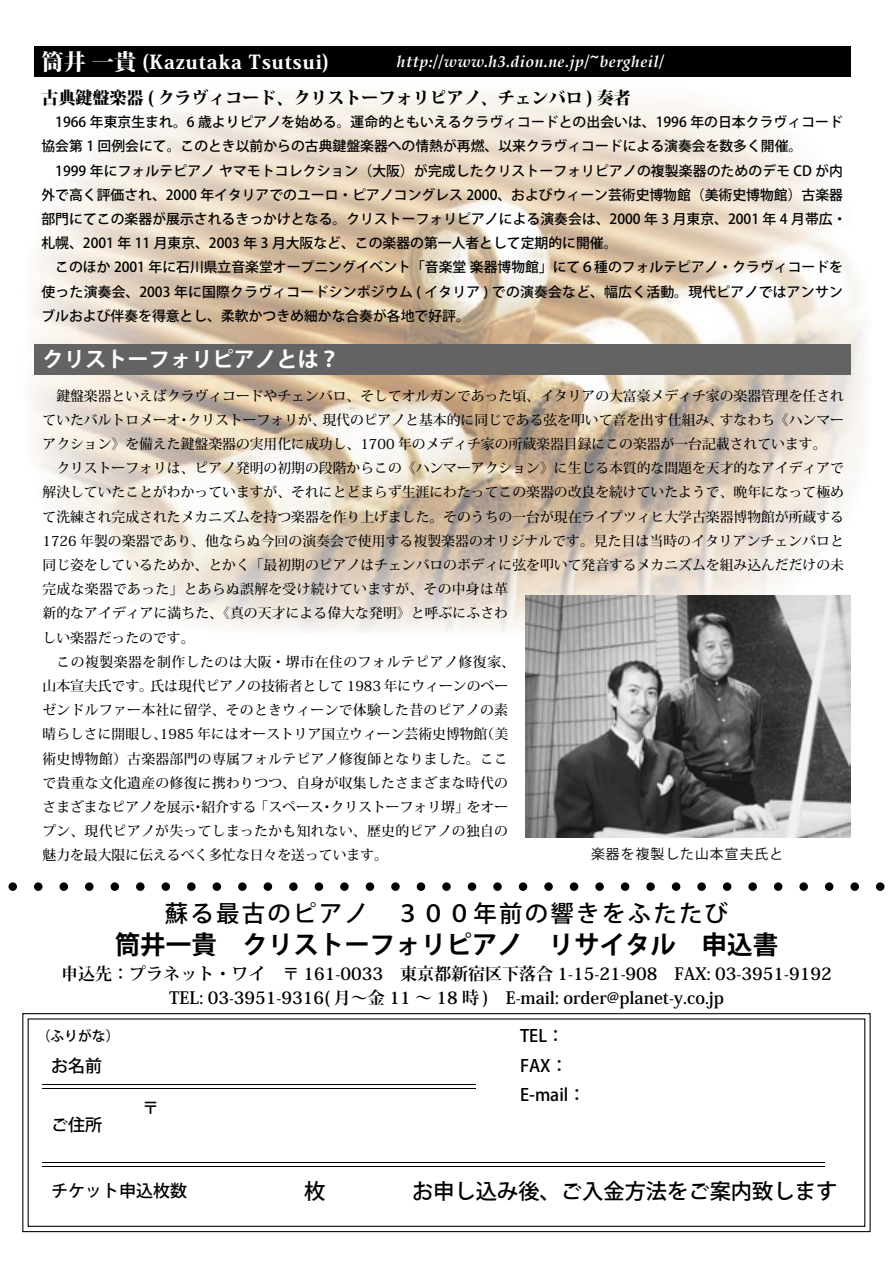
<style>
.page{position:relative;width:893px;height:1263px;background:#fff}
.page>*{position:absolute;margin:0;border:0;box-sizing:border-box;transform-origin:0 0}
.t1{font:700 25.5px "Koz Go Std";color:#000}
.t2{font:500 23.4px "Koz Go Std";letter-spacing:.1em;color:#000}
.t3{font:500 21.3px "Koz Go Std";color:#000}
.t4{font:700 21.3px "Koz Go Std";color:#fff}
.t5{font:700 16.95px/23.4px "Koz Min Std";color:#000;text-align:center}
.t6{font:800 16.95px "Koz Min Std";color:#000}
.t7{font:500 16.95px/29.7px "Koz Go Std";color:#000}
.t8{font:italic 700 15.9px "Palatino";letter-spacing:.025em;color:#fff}
.t9{font:500 13.8px/24.2px "Koz Min Std";color:#000;text-align:justify}
.t10{font:500 13.8px/24.2px "Koz Go Std";color:#000}
.t11{font:500 13.8px "Koz Min Std";letter-spacing:.02em;color:#000}
.t12{font:500 13.8px "Koz Min Std";letter-spacing:.025em;color:#000}
.t13{font:500 13.8px "Koz Min Std";letter-spacing:.04em;color:#000}
.t14{font:13.8px "Koz Go Std";letter-spacing:.075em;color:#000}
.s1{font-family:"Koz Min Std";font-weight:800;font-style:normal;font-size:22.35px}
.s2{font-family:"Koz Min Std";font-weight:800;font-style:normal;font-size:19.2px}
</style>
<div class="page">
<div style="left:34px;top:46px;width:816px;height:31px;background:#000"></div>
<svg style="left:22px;top:1013px;width:849px;height:219px"></svg>
<svg style="left:28px;top:1018px;width:837px;height:209px"></svg>
<svg style="left:8px;top:882px;width:877px;height:9px"></svg>
<hr style="left:43px;top:1162px;width:782px;height:1px;background:#000">
<hr style="left:43px;top:1166px;width:782px;height:1px;background:#000">
<hr style="left:43px;top:1084px;width:433px;height:1px;background:#000">
<hr style="left:43px;top:1088px;width:433px;height:1px;background:#000">
<img style="left:76px;top:92px;width:742px;height:540px">
<img style="left:32px;top:177px;width:44px;height:338px">
<img style="left:818px;top:181px;width:47px;height:366px">
<div style="left:34px;top:345px;width:816px;height:30px;background:#636363"></div>
<img style="left:525px;top:595px;width:325px;height:243px">
<p class="t8" style="left:41px;top:52px;width:624px"><span class="s1">筒井 一貴</span> <span class="s2">(Kazutaka Tsutsui)</span><span class="s1">　　　</span>http://www.h3.dion.ne.jp/~bergheil/</p>
<p class="t6" style="left:41px;top:87px;width:591px">古典鍵盤楽器 ( クラヴィコード、クリストーフォリピアノ、チェンバロ ) 奏者</p>
<p class="t10" style="left:41px;top:111px;width:803px;text-indent:14px">1966 年東京生まれ。6 歳よりピアノを始める。運命的ともいえるクラヴィコードとの出会いは、1996 年の日本クラヴィコード協会第 1 回例会にて。このとき以前からの古典鍵盤楽器への情熱が再燃、以来クラヴィコードによる演奏会を数多く開催。</p>
<p class="t10" style="left:41px;top:159px;width:806px;text-indent:14px">1999 年にフォルテピアノ ヤマモトコレクション（大阪）が完成したクリストーフォリピアノの複製楽器のためのデモ CD が内外で高く評価され、2000 年イタリアでのユーロ・ピアノコングレス 2000、およびウィーン芸術史博物館（美術史博物館）古楽器部門にてこの楽器が展示されるきっかけとなる。クリストーフォリピアノによる演奏会は、2000 年 3 月東京、2001 年 4 月帯広・札幌、2001 年 11 月東京、2003 年 3 月大阪など、この楽器の第一人者として定期的に開催。</p>
<p class="t10" style="left:41px;top:256px;width:803px;text-align:justify;text-indent:14px">このほか 2001 年に石川県立音楽堂オープニングイベント「音楽堂 楽器博物館」にて６種のフォルテピアノ・クラヴィコードを使った演奏会、2003 年に国際クラヴィコードシンポジウム ( イタリア ) での演奏会など、幅広く活動。現代ピアノではアンサンブルおよび伴奏を得意とし、柔軟かつきめ細かな合奏が各地で好評。</p>
<h3 class="t4" style="left:43px;top:346px;width:299px">クリストーフォリピアノとは？</h3>
<p class="t9" style="left:43px;top:384px;width:803px;text-indent:14px">鍵盤楽器といえばクラヴィコードやチェンバロ、そしてオルガンであった頃、イタリアの大富豪メディチ家の楽器管理を任されていたバルトロメーオ・クリストーフォリが、現代のピアノと基本的に同じである弦を叩いて音を出す仕組み、すなわち《ハンマーアクション》を備えた鍵盤楽器の実用化に成功し、1700 年のメディチ家の所蔵楽器目録にこの楽器が一台記載されています。</p>
<p class="t9" style="left:56px;top:456px;width:789px">クリストーフォリは、ピアノ発明の初期の段階からこの《ハンマーアクション》に生じる本質的な問題を天才的なアイディアで</p>
<p class="t9" style="left:43px;top:480px;width:803px">解決していたことがわかっていますが、それにとどまらず生涯にわたってこの楽器の改良を続けていたようで、晩年になって極め</p>
<p class="t9" style="left:43px;top:505px;width:803px">て洗練され完成されたメカニズムを持つ楽器を作り上げました。そのうちの一台が現在ライプツィヒ大学古楽器博物館が所蔵する</p>
<p class="t9" style="left:43px;top:529px;width:803px">1726 年製の楽器であり、他ならぬ今回の演奏会で使用する複製楽器のオリジナルです。見た目は当時のイタリアンチェンバロと</p>
<p class="t9" style="left:43px;top:553px;width:803px">同じ姿をしているためか、とかく「最初期のピアノはチェンバロのボディに弦を叩いて発音するメカニズムを組み込んだだけの未</p>
<p class="t11" style="left:43px;top:580px;width:467px">完成な楽器であった」とあらぬ誤解を受け続けていますが、その中身は革</p>
<p class="t9" style="left:43px;top:601px;width:467px">新的なアイディアに満ちた、《真の天才による偉大な発明》と呼ぶにふさわ</p>
<p class="t9" style="left:43px;top:625px;width:154px">しい楽器だったのです。</p>
<p class="t13" style="left:56px;top:653px;width:460px">この複製楽器を制作したのは大阪・堺市在住のフォルテピアノ修復家、</p>
<p class="t9" style="left:43px;top:674px;width:467px">山本宣夫氏です。氏は現代ピアノの技術者として 1983 年にウィーンのベー</p>
<p class="t11" style="left:43px;top:701px;width:467px">ゼンドルファー本社に留学、そのときウィーンで体験した昔のピアノの素</p>
<p class="t9" style="left:43px;top:722px;width:467px">晴らしさに開眼し、1985 年にはオーストリア国立ウィーン芸術史博物館（美</p>
<p class="t11" style="left:43px;top:750px;width:467px">術史博物館）古楽器部門の専属フォルテピアノ修復師となりました。ここ</p>
<p class="t11" style="left:43px;top:774px;width:467px">で貴重な文化遺産の修復に携わりつつ、自身が収集したさまざまな時代の</p>
<p class="t9" style="left:43px;top:795px;width:467px">さまざまなピアノを展示・紹介する「スペース・クリストーフォリ堺」をオー</p>
<p class="t12" style="left:43px;top:822px;width:467px">プン、現代ピアノが失ってしまったかも知れない、歴史的ピアノの独自の</p>
<p class="t9" style="left:43px;top:843px;width:347px">魅力を最大限に伝えるべく多忙な日々を送っています。</p>
<p class="t14" style="left:591px;top:845px;width:194px">楽器を複製した山本宣夫氏と</p>
<h2 class="t2" style="left:165px;top:899px;width:565px">蘇る最古のピアノ　３００年前の響きをふたたび</h2>
<h1 class="t1" style="left:115px;top:928px;width:665px">筒井一貴　クリストーフォリピアノ　リサイタル　申込書</h1>
<p class="t5" style="left:61px;top:962px;width:772px">申込先：プラネット・ワイ　〒 161-0033　東京都新宿区下落合 1-15-21-908　FAX: 03-3951-9192<br>TEL: 03-3951-9316( 月～金 11 ～ 18 時 )　E-mail: order@planet-y.co.jp</p>
<p class="t10" style="left:37px;top:1024px;width:84px">（ふりがな）</p>
<p class="t7" style="left:520px;top:1022px;width:46px">TEL：</p>
<p class="t7" style="left:34px;top:1051px;width:70px">　お名前</p>
<p class="t7" style="left:520px;top:1051px;width:67px">FAX：<br>E-mail：</p>
<p class="t7" style="left:34px;top:1111px;width:70px">　ご住所</p>
<p class="t7" style="left:142px;top:1094px;width:19px">〒</p>
<p class="t7" style="left:34px;top:1177px;width:155px">　チケット申込枚数</p>
<h3 class="t3" style="left:304px;top:1177px;width:23px">枚</h3>
<h3 class="t3" style="left:412px;top:1177px;width:427px">お申し込み後、ご入金方法をご案内致します</h3>
</div>
